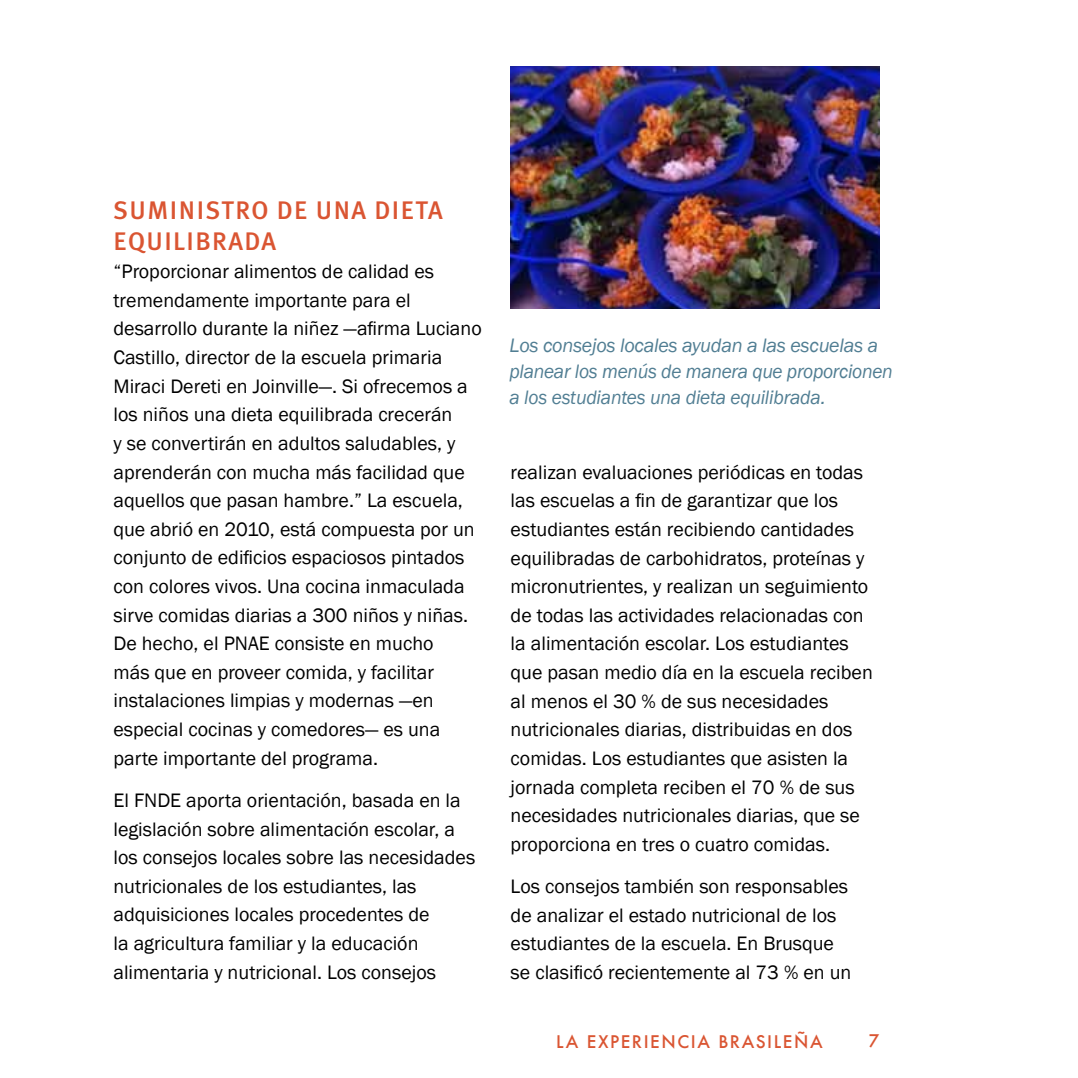
<style>
.page{position:relative;width:1078px;height:1078px;background:#fff}
.page>*{position:absolute;margin:0;border:0;box-sizing:border-box;transform-origin:0 0}
.t1{font:500 25.4px "Meta Plus";letter-spacing:.05em;color:#da5532}
.t2{font:20px/28.6px "Franklin Gothic";color:#000}
.t3{font:italic 20px/26px "Franklin Gothic";letter-spacing:-.015em;color:#517e93}
.t4{font:500 17px "Futura";letter-spacing:.09em;color:#da5532}
</style>
<div class="page">
<img style="left:510px;top:67px;width:369px;height:241px">
<p class="t1" style="left:113px;top:195px;width:275px">SUMINISTRO DE UNA DIET</p>
<p class="t1" style="left:428px;top:195px;width:16px">A</p>
<p class="t1" style="left:113px;top:226px;width:164px">EQUI LIBRADA</p>
<p class="t2" style="left:113px;top:257px;width:370px">“Proporcionar alimentos de calidad es tremendamente importante para el desarrollo durante la niñez —afirma Luciano Castillo, director de la escuela primaria Miraci Dereti en Joinville—. Si ofrecemos a los niños una dieta equilibrada crecerán<br>y se convertirán en adultos saludables, y aprenderán con mucha más facilidad que aquellos que pasan hambre.” La escuela, que abrió en 2010, está compuesta por un conjunto de edificios espaciosos pintados con colores vivos. Una cocina inmaculada sirve comidas diarias a 300 niños y niñas.<br>De hecho, el PNAE consiste en mucho<br>más que en proveer comida, y facilitar instalaciones limpias y modernas —en especial cocinas y comedores— es una parte importante del programa.</p>
<p class="t2" style="left:113px;top:786px;width:363px">El FNDE aporta orientación, basada en la legislación sobre alimentación escolar, a los consejos locales sobre las necesidades nutricionales de los estudiantes, las adquisiciones locales procedentes de<br>la agricultura familiar y la educación alimentaria y nutricional. Los consejos</p>
<p class="t3" style="left:509px;top:333px;width:385px">Los consejos locales ayudan a las escuelas a planear los menús de manera que proporcionen a los estudiantes una dieta equilibrada.</p>
<p class="t2" style="left:510px;top:458px;width:363px">realizan evaluaciones periódicas en todas las escuelas a fin de garantizar que los estudiantes están recibiendo cantidades equilibradas de carbohidratos, proteínas y micronutrientes, y realizan un seguimiento de todas las actividades relacionadas con la alimentación escolar. Los estudiantes que pasan medio día en la escuela reciben al menos el 30 % de sus necesidades nutricionales diarias, distribuidas en dos comidas. Los estudiantes que asisten la jornada completa reciben el 70 % de sus necesidades nutricionales diarias, que se proporciona en tres o cuatro comidas.</p>
<p class="t2" style="left:510px;top:872px;width:342px">Los consejos también son responsables de analizar el estado nutricional de los estudiantes de la escuela. En Brusque se clasificó recientemente al 73 % en un</p>
<p class="t4" style="left:556px;top:1029px;width:268px">LA EXPERIENCIA BRASILEÑA</p>
<p class="t4" style="left:868px;top:1028px;width:12px">7</p>
</div>
